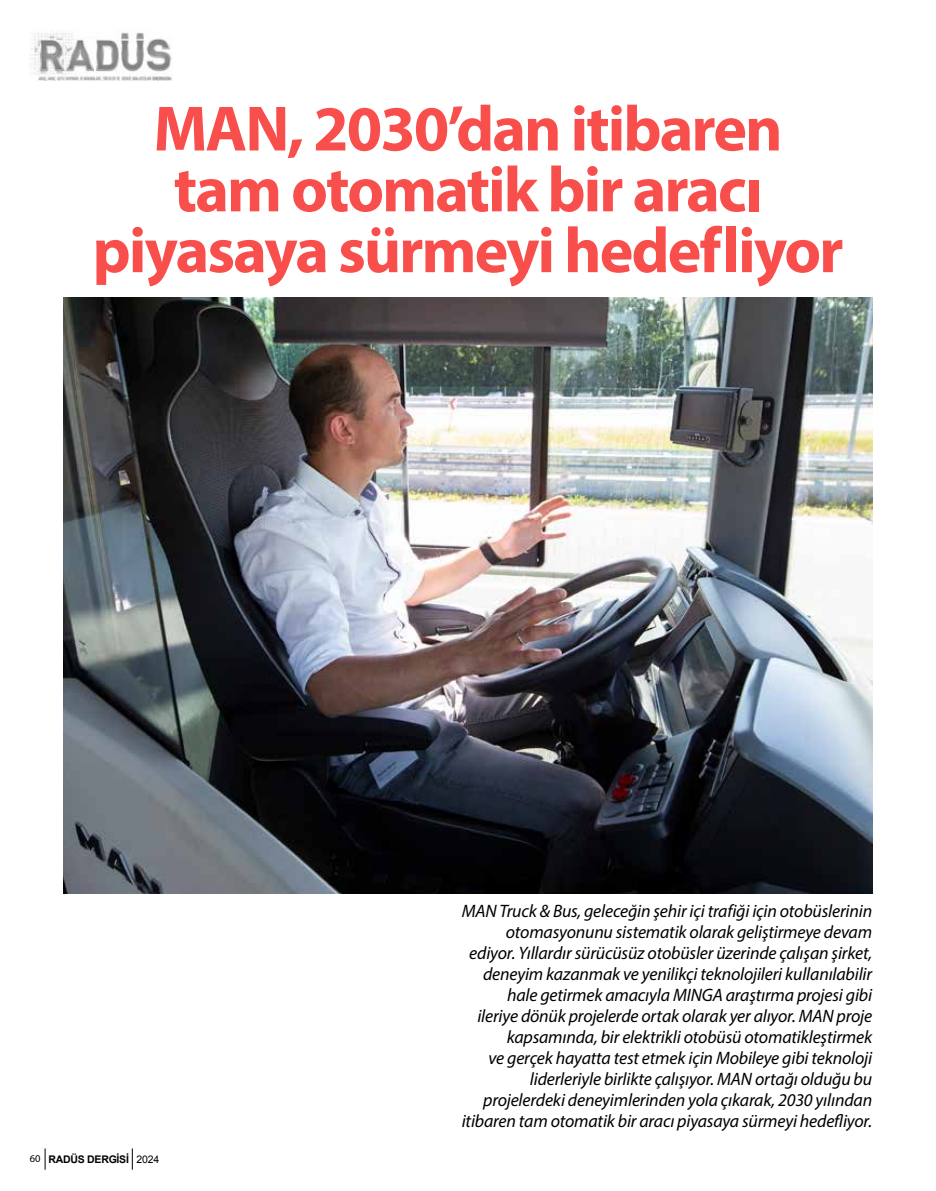
<style>
.page{position:relative;width:936px;height:1191px;background:#fff}
.page>*{position:absolute;margin:0;border:0;box-sizing:border-box;transform-origin:0 0}
.t1{font:700 64.5px/60.8px "Myriad Pro";letter-spacing:-.03em;color:#f84f4c;text-align:center}
.t2{font:italic 18px/21px "Myriad Pro";letter-spacing:-.01em;color:#000;text-align:right}
.t3{font:700 10.5px "Arial";letter-spacing:-.025em;color:#000}
.s1{font-family:"Myriad Pro";font-weight:400}
.s2{font-weight:400}
</style>
<div class="page">
<svg style="left:45px;top:1148px;width:1px;height:21px"></svg>
<svg style="left:132px;top:1148px;width:1px;height:21px"></svg>
<img style="left:31px;top:32px;width:141px;height:49px">
<img style="left:64px;top:298px;width:808px;height:595px">
<h1 class="t1" style="left:93px;top:96px;width:752px">MAN, 2030’dan itibaren tam otomatik bir aracı piyasaya sürmeyi hedefliyor</h1>
<p class="t3" style="left:30px;top:1152px;width:131px"><span class="s1">60</span> RADÜS DERGİSİ <span class="s2">2024</span></p>
<p class="t2" style="left:461px;top:900px;width:412px">MAN Truck &amp; Bus, geleceğin şehir içi trafiği için otobüslerinin otomasyonunu sistematik olarak geliştirmeye devam ediyor. Yıllardır sürücüsüz otobüsler üzerinde çalışan şirket, deneyim kazanmak ve yenilikçi teknolojileri kullanılabilir hale getirmek amacıyla MINGA araştırma projesi gibi<br>ileriye dönük projelerde ortak olarak yer alıyor. MAN proje kapsamında, bir elektrikli otobüsü otomatikleştirmek<br>ve gerçek hayatta test etmek için Mobileye gibi teknoloji liderleriyle birlikte çalışıyor. MAN ortağı olduğu bu projelerdeki deneyimlerinden yola çıkarak, 2030 yılından itibaren tam otomatik bir aracı piyasaya sürmeyi hedefliyor.</p>
</div>
